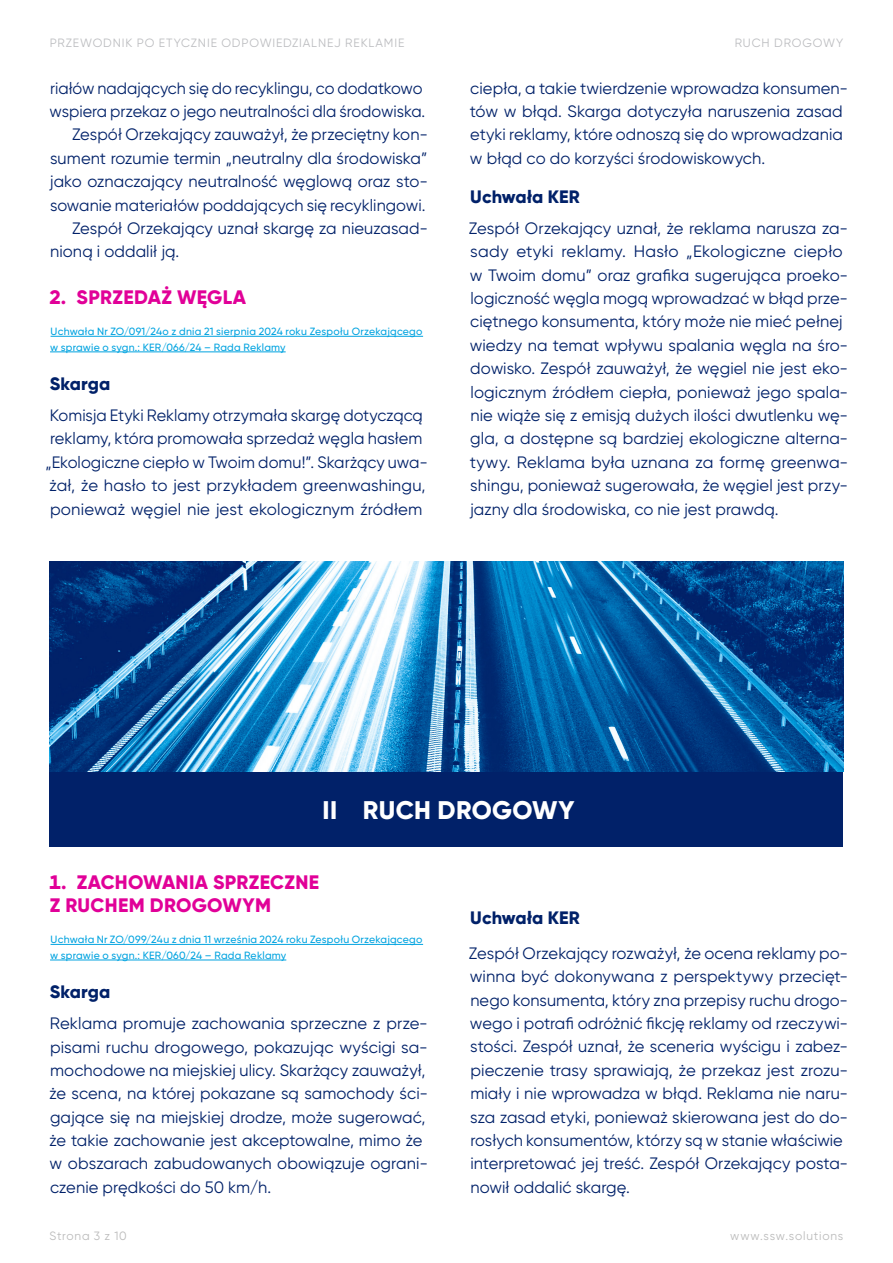
<style>
.page{position:relative;width:893px;height:1263px;background:#fff}
.page>*{position:absolute;margin:0;border:0;box-sizing:border-box;transform-origin:0 0}
.t1{font:800 25.5px "Gilroy";letter-spacing:.01em;color:#fff}
.t2{font:800 19.5px/23.4px "Gilroy";letter-spacing:.015em;color:#e10098}
.t3{font:800 18px "Gilroy";letter-spacing:.005em;color:#012169}
.t4{font:16.5px/23.4px "Gilroy";letter-spacing:.005em;color:#012169}
.t5{font:12px "Gilroy";letter-spacing:.075em;color:#bcbdc0}
.t6{font:12px "Gilroy";letter-spacing:.06em;color:#bbb}
.t7{font:500 10.5px/15.6px "Gilroy";letter-spacing:.02em;color:#00a3e0}
</style>
<div class="page">
<div style="left:50px;top:772px;width:793px;height:74px;background:#012169"></div>
<img style="left:50px;top:561px;width:793px;height:211px">
<hr style="left:51px;top:336px;width:372px;height:1px;background:#00a3e0">
<hr style="left:50px;top:352px;width:236px;height:1px;background:#00a3e0">
<hr style="left:51px;top:944px;width:372px;height:1px;background:#00a3e0">
<hr style="left:50px;top:960px;width:236px;height:1px;background:#00a3e0">
<p class="t5" style="left:50px;top:35px;width:356px">Przewodnik po etycznie odpowiedzialnej reklamie</p>
<p class="t5" style="left:735px;top:35px;width:110px">Ruch drogowy</p>
<p class="t4" style="left:50px;top:76px;width:374px">riałów nadających się do recyklingu, co dodatkowo</p>
<p class="t4" style="left:50px;top:99px;width:377px">wspiera przekaz o jego neutralności dla środowiska.</p>
<p class="t4" style="left:72px;top:123px;width:357px">Zespół Orzekający zauważył, że przeciętny kon-</p>
<p class="t4" style="left:50px;top:146px;width:379px">sument rozumie termin „neutralny dla środowiska”</p>
<p class="t4" style="left:50px;top:169px;width:380px">jako oznaczający neutralność węglową oraz sto-</p>
<p class="t4" style="left:50px;top:193px;width:377px">sowanie materiałów poddających się recyklingowi.</p>
<p class="t4" style="left:72px;top:216px;width:357px">Zespół Orzekający uznał skargę za nieuzasad-</p>
<p class="t4" style="left:50px;top:240px;width:131px">nioną i oddalił ją.</p>
<p class="t2" style="left:49px;top:285px;width:198px">2. SPRZEDAŻ WĘGLA</p>
<p class="t7" style="left:50px;top:324px;width:374px">Uchwała Nr ZO/091/24o z dnia 21 sierpnia 2024 roku Zespołu Orzekającego w sprawie o sygn.: KER/066/24 – Rada Reklamy</p>
<p class="t3" style="left:50px;top:372px;width:62px">Skarga</p>
<p class="t4" style="left:45px;top:403px;width:384px">Komisja Etyki Reklamy otrzymała skargę dotyczącą reklamy, która promowała sprzedaż węgla hasłem „Ekologiczne ciepło w Twoim domu!”. Skarżący uwa&shy;żał, że hasło to jest przykładem greenwashingu, ponieważ węgiel nie jest ekologicznym źródłem</p>
<p class="t4" style="left:470px;top:76px;width:380px">ciepła, a takie twierdzenie wprowadza konsumen&shy;tów w błąd. Skarga dotyczyła naruszenia zasad etyki reklamy, które odnoszą się do wprowadzania w błąd co do korzyści środowiskowych.</p>
<p class="t3" style="left:470px;top:185px;width:111px">Uchwała KER</p>
<p class="t4" style="left:469px;top:216px;width:381px">Zespół Orzekający uznał, że reklama narusza za&shy;sady etyki reklamy. H asło „Ekologiczne ciepło w Twoim domu” oraz grafika sugerująca proeko&shy;logiczność węgla mogą wprowadzać w błąd prze&shy;ciętnego konsumenta, który może nie mieć pełnej wiedzy na temat wpływu spalania węgla na śro&shy;dowisko. Zespół zauważył, że węgiel nie jest eko&shy;logicznym źródłem ciepła, ponieważ jego spala&shy;nie wiąże się z emisją dużych ilości dwutlenku wę&shy;gla, a dostępne są bardziej ekologiczne alterna&shy;tywy. Reklama była uznana za formę greenwa&shy;shingu, ponieważ sugerowała, że węgiel jest przy&shy;jazny dla środowiska, co nie jest prawdą.</p>
<h1 class="t1" style="left:322px;top:794px;width:254px">II RUCH DROGOWY</h1>
<p class="t2" style="left:50px;top:870px;width:271px">1. ZACHOWANIA SPRZECZNE<br>Z RUCHEM DROGOWYM</p>
<p class="t7" style="left:50px;top:932px;width:374px">Uchwała Nr ZO/099/24u z dnia 11 września 2024 roku Zespołu Orzekającego w sprawie o sygn.: KER/060/24 – Rada Reklamy</p>
<p class="t3" style="left:50px;top:980px;width:62px">Skarga</p>
<p class="t4" style="left:49px;top:1011px;width:380px">Reklama promuje zachowania sprzeczne z prze&shy;pisami ruchu drogowego, pokazując wyścigi sa&shy;mochodowe na miejskiej ulicy. Skarżący zauważył, że scena, na której pokazane są samochody ści&shy;gające się na miejskiej drodze, może sugerować, że takie zachowanie jest akceptowalne, mimo że w obszarach zabudowanych obowiązuje ograni&shy;czenie prędkości do 50 km/h.</p>
<p class="t3" style="left:470px;top:906px;width:111px">Uchwała KER</p>
<p class="t4" style="left:469px;top:941px;width:381px">Zespół Orzekający rozważył, że ocena reklamy po&shy;winna być dokonywana z perspektywy przecięt&shy;nego konsumenta, który zna przepisy ruchu drogo&shy;wego i potrafi odróżnić fikcję reklamy od rzeczywi&shy;stości. Zespół uznał, że sceneria wyścigu i zabez&shy;pieczenie trasy sprawiają, że przekaz jest zrozu&shy;miały i nie wprowadza w błąd. Reklama nie naru&shy;sza zasad etyki, ponieważ skierowana jest do do&shy;rosłych konsumentów, którzy są w stanie właściwie interpretować jej treść. Zespół Orzekający posta&shy;nowił oddalić skargę.</p>
<p class="t6" style="left:50px;top:1228px;width:79px">Strona 3 z 10</p>
<p class="t6" style="left:730px;top:1228px;width:115px">www.ssw.solutions</p>
</div>
